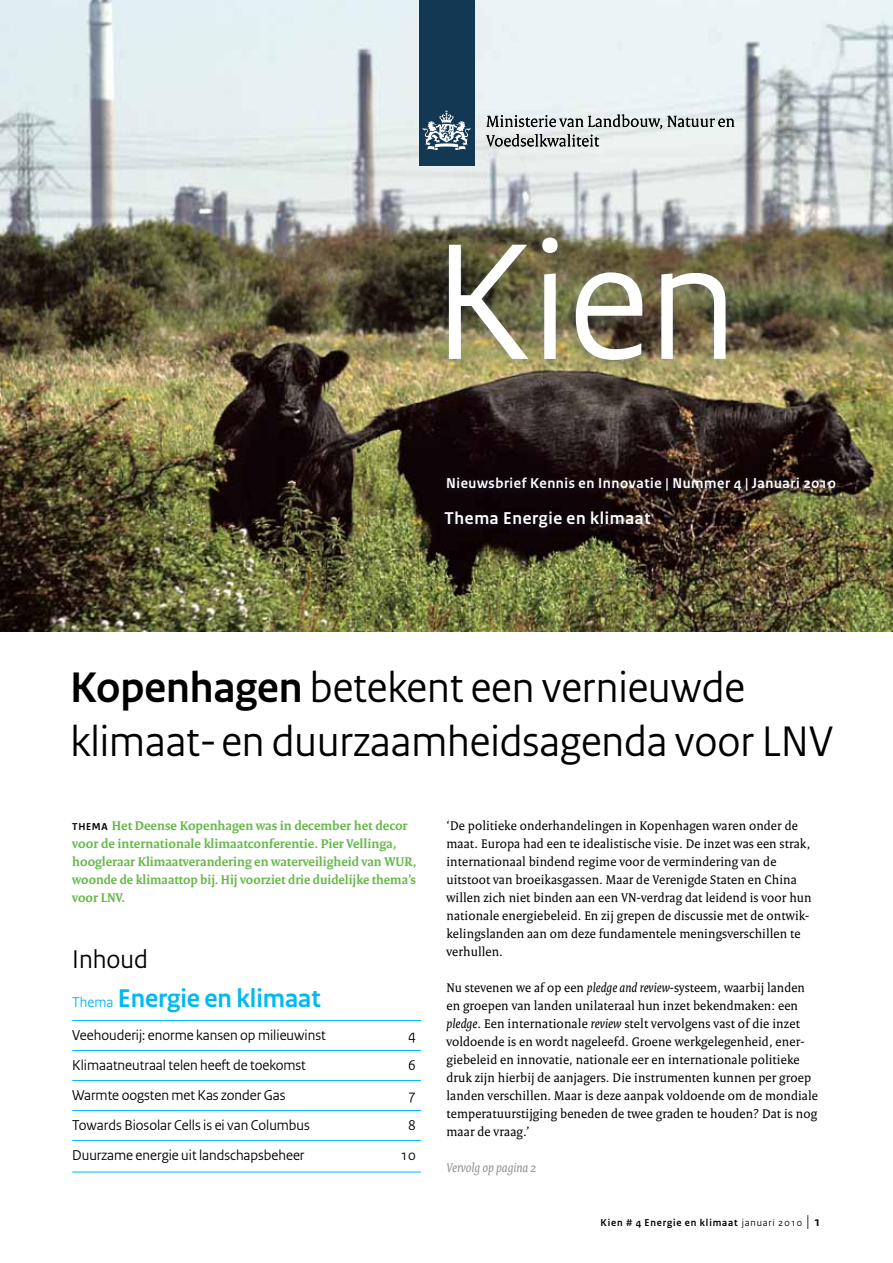
<style>
.page{position:relative;width:893px;height:1263px;background:#fff}
.page>*{position:absolute;margin:0;border:0;box-sizing:border-box;transform-origin:0 0}
.t1{font:174px "Rijksoverheid Sans";color:#fff}
.t2{font:45px/54px "Rijksoverheid Sans";color:#000}
.t3{font:700 27px/39px "Rijksoverheid Sans";color:#00b9f3}
.t4{font:700 18px "Rijksoverheid Sans";letter-spacing:.04em;color:#fff}
.t5{font:15px "Rijksoverheid Sans";color:#000}
.t6{font:700 15px "Rijksoverheid Sans";letter-spacing:.04em;color:#fff}
.t7{font:13.5px/18px "Rijksoverheid Serif";letter-spacing:.01em;color:#000}
.t8{font:700 13.5px/18px "Rijksoverheid Serif";color:#65b748}
.t9{font:italic 13.5px "Rijksoverheid Serif";color:#8e9196}
.t10{font:700 10.5px "Rijksoverheid Sans";letter-spacing:.08em;color:#000}
.s1{font-weight:700}
.s2{font-family:"Rijksoverheid Sans";font-size:10.5px;color:#000}
.s3{font-weight:400;color:#000}
.s4{font-weight:400;font-size:15px}
.s5{font-style:italic}
.s6{font-weight:400}
.s7{font-weight:400;font-size:16.5px}
.s8{font-size:13.5px}
</style>
<div class="page">
<img style="left:0;top:0;width:893px;height:631px">
<div style="left:434px;top:230px;width:408px;height:306px;background:#396eab;opacity:.15"></div>
<hr style="left:72px;top:1020px;width:349px;height:1px;background:#00b9f3">
<hr style="left:72px;top:1050px;width:349px;height:1px;background:#00b9f3">
<hr style="left:72px;top:1080px;width:349px;height:1px;background:#00b9f3">
<hr style="left:72px;top:1110px;width:349px;height:1px;background:#00b9f3">
<hr style="left:72px;top:1140px;width:349px;height:1px;background:#00b9f3">
<hr style="left:72px;top:1172px;width:349px;height:1px;background:#00b9f3">
<div style="left:419px;top:0;width:55px;height:166px;background:#123854"></div>
<svg style="left:423px;top:110px;width:47px;height:40px"></svg>
<svg style="left:486px;top:114px;width:248px;height:33px;background:#c1c6c5"></svg>
<h1 class="t1" style="left:433px;top:202px;width:305px">Kien</h1>
<p class="t6" style="left:446px;top:475px;width:391px">Nieuwsbrief Kennis en Innovatie | Nummer 4 | Januari 2010</p>
<h3 class="t4" style="left:444px;top:508px;width:207px">Thema Energie en klimaat</h3>
<h2 class="t2" style="left:70px;top:661px;width:764px"><span class="s1">Kopenhagen</span> betekent een vernieuwde klimaat- en duurzaamheidsagenda voor LNV</h2>
<p class="t8" style="left:72px;top:816px;width:346px"><span class="s2">THEMA</span> Het Deense Kopenhagen was in december het decor voor de internationale klimaatconferentie. Pier Vellinga, hoogleraar Klimaatverandering en waterveiligheid van WUR, woonde de klimaattop bij. Hij voorziet drie duidelijke thema’s voor LNV.</p>
<h3 class="t3" style="left:72px;top:940px;width:250px"><span class="s3">Inhoud<br></span><span class="s4">Thema</span> Energie en klimaat</h3>
<p class="t5" style="left:72px;top:1026px;width:255px">Veehouderij: enorme kansen op milieuwinst</p>
<p class="t5" style="left:408px;top:1026px;width:9px">4</p>
<p class="t5" style="left:72px;top:1056px;width:235px">Klimaatneutraal telen heeft de toekomst</p>
<p class="t5" style="left:408px;top:1056px;width:9px">6</p>
<p class="t5" style="left:72px;top:1086px;width:215px">Warmte oogsten met Kas zonder Gas</p>
<p class="t5" style="left:408px;top:1086px;width:9px">7</p>
<p class="t5" style="left:72px;top:1116px;width:239px">Towards Biosolar Cells is ei van Columbus</p>
<p class="t5" style="left:408px;top:1116px;width:9px">8</p>
<p class="t5" style="left:72px;top:1146px;width:234px">Duurzame energie uit landschapsbeheer</p>
<p class="t5" style="left:400px;top:1146px;width:17px">10</p>
<p class="t7" style="left:446px;top:816px;width:367px">‘De politieke onderhandelingen in Kopenhagen waren onder de maat. Europa had een te idealistische visie. De inzet was een strak, internationaal bindend regime voor de vermindering van de uitstoot van broeikasgassen. Maar de Verenigde Staten en China willen zich niet binden aan een VN-verdrag dat leidend is voor hun nationale energiebeleid. En zij grepen de discussie met de ontwik&shy;kelingslanden aan om deze fundamentele meningsverschillen te verhullen.</p>
<p class="t7" style="left:446px;top:978px;width:373px">Nu stevenen we af op een <span class="s5">pledge and review</span>-systeem, waarbij landen en groepen van landen unilateraal hun inzet bekendmaken: een <span class="s5">pledge</span>. Een internationale <span class="s5">review</span> stelt vervolgens vast of die inzet voldoende is en wordt nageleefd. Groene werkgelegenheid, ener&shy;giebeleid en innovatie, nationale eer en internationale politieke druk zijn hierbij de aanjagers. Die instrumenten kunnen per groep landen verschillen. Maar is deze aanpak voldoende om de mondiale temperatuurstijging beneden de twee graden te houden? Dat is nog maar de vraag.’</p>
<p class="t9" style="left:446px;top:1159px;width:91px">Vervolg op pagina 2</p>
<p class="t10" style="left:600px;top:1217px;width:222px">Kien # 4 Energie en klimaat <span class="s6">januari 2010</span> <span class="s7">|</span> <span class="s8">1</span></p>
</div>
